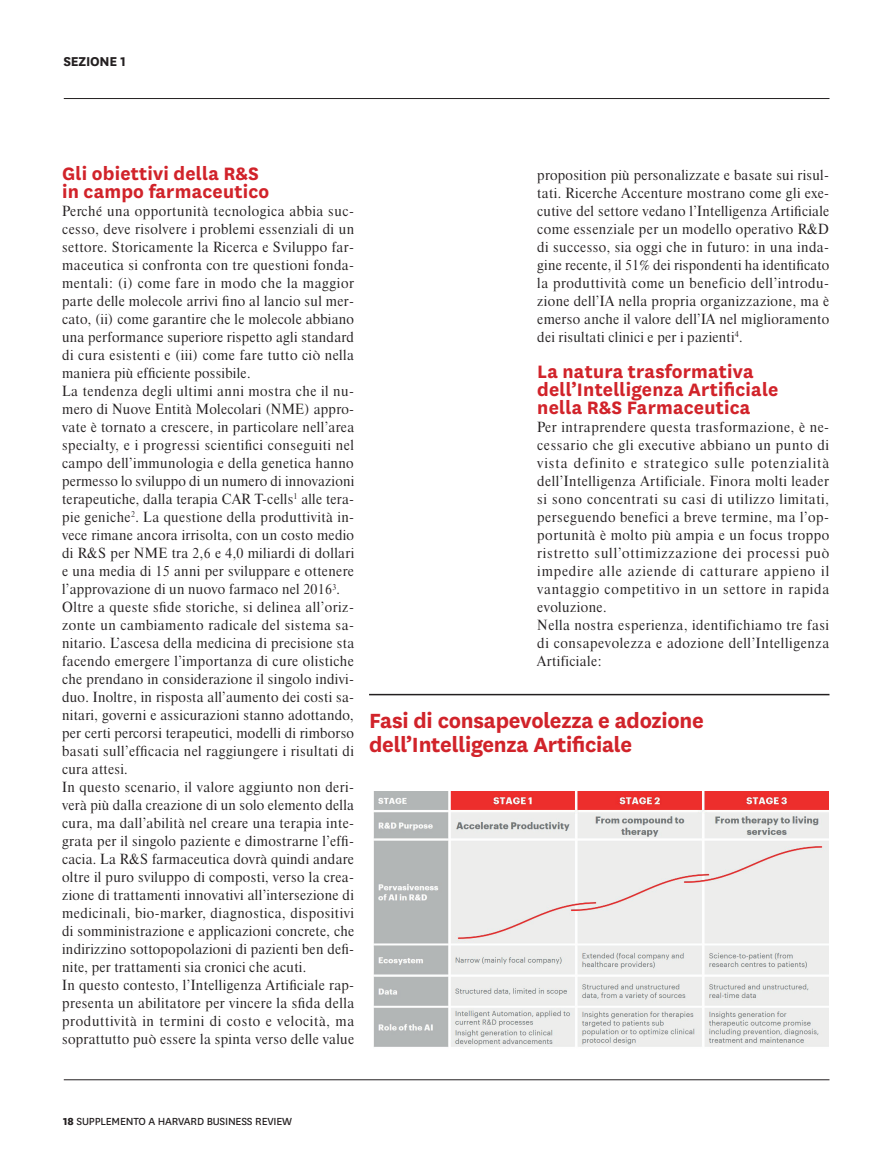
<style>
.page{position:relative;width:893px;height:1161px;background:#fff}
.page>*{position:absolute;margin:0;border:0;box-sizing:border-box;transform-origin:0 0}
.t1{font:700 24px/24px "National";letter-spacing:-.01em;color:#d1232a}
.t2{font:700 21px/18px "National";letter-spacing:.01em;color:#d1232a}
.t3{font:700 15px "National";letter-spacing:-.015em;color:#231f20}
.t4{font:13.8px/18px "Dutch 801 BT Roman Headline";letter-spacing:.03em;color:#231f20}
.t5{font:12px "National";letter-spacing:-.015em;color:#231f20}
.s1{font-weight:800}
</style>
<div class="page">
<hr style="left:64px;top:98px;width:765px;height:1px;background:#231f20">
<hr style="left:64px;top:1079px;width:765px;height:1px;background:#231f20">
<img style="left:373px;top:791px;width:456px;height:256px">
<hr style="left:369px;top:694px;width:460px;height:1px;background:#231f20">
<p class="t3" style="left:63px;top:51px;width:64px">SEZIONE 1</p>
<h2 class="t2" style="left:62px;top:163px;width:209px">Gli obiettivi della R&amp;S in campo farmaceutico</h2>
<p class="t4" style="left:62px;top:202px;width:294px">Perché una opportunità tecnologica abbia suc&shy;cesso, deve risolvere i problemi essenziali di un settore. Storicamente la Ricerca e Sviluppo far&shy;maceutica si confronta con tre questioni fonda&shy;mentali: (i) come fare in modo che la maggior parte delle molecole arrivi fino al lancio sul mer&shy;cato, (ii) come garantire che le molecole abbiano una performance superiore rispetto agli standard di cura esistenti e (iii) come fare tutto ciò nella maniera più efficiente possibile.<br>La tendenza degli ultimi anni mostra che il nu&shy;mero di Nuove Entità Molecolari (NME) appro&shy;vate è tornato a crescere, in particolare nell’area specialty, e i progressi scientifici conseguiti nel campo dell’immunologia e della genetica hanno permesso lo sviluppo di un numero di innovazioni terapeutiche, dalla terapia CAR T-cells<sup>1</sup> alle tera&shy;pie geniche<sup>2</sup>. La questione della produttività in&shy;vece rimane ancora irrisolta, con un costo medio di R&amp;S per NME tra 2,6 e 4,0 miliardi di dollari e una media di 15 anni per sviluppare e ottenere l’approvazione di un nuovo farmaco nel 2016<sup>3</sup>.<br>Oltre a queste sfide storiche, si delinea all’oriz&shy;zonte un cambiamento radicale del sistema sa&shy;nitario. L’ascesa della medicina di precisione sta facendo emergere l’importanza di cure olistiche che prendano in considerazione il singolo indivi&shy;duo. Inoltre, in risposta all’aumento dei costi sa&shy;nitari, governi e assicurazioni stanno adottando, per certi percorsi terapeutici, modelli di rimborso basati sull’efficacia nel raggiungere i risultati di cura attesi.<br>In questo scenario, il valore aggiunto non deri&shy;verà più dalla creazione di un solo elemento della cura, ma dall’abilità nel creare una terapia inte&shy;grata per il singolo paziente e dimostrarne l’effi&shy;cacia. La R&amp;S farmaceutica dovrà quindi andare oltre il puro sviluppo di composti, verso la crea&shy;zione di trattamenti innovativi all’intersezione di medicinali, bio-marker, diagnostica, dispositivi di somministrazione e applicazioni concrete, che indirizzino sottopopolazioni di pazienti ben defi&shy;nite, per trattamenti sia cronici che acuti.<br>In questo contesto, l’Intelligenza Artificiale rap&shy;presenta un abilitatore per vincere la sfida della produttività in termini di costo e velocità, ma soprattutto può essere la spinta verso delle value</p>
<p class="t4" style="left:537px;top:166px;width:294px;text-align:justify">proposition più personalizzate e basate sui risul&shy;tati. Ricerche Accenture mostrano come gli exe&shy;cutive del settore vedano l’Intelligenza Artificiale come essenziale per un modello operativo R&amp;D di successo, sia oggi che in futuro: in una inda&shy;gine recente, il 51% dei rispondenti ha identificato la produttività come un beneficio dell’introdu&shy;zione dell’IA nella propria organizzazione, ma è emerso anche il valore dell’IA nel miglioramento dei risultati clinici e per i pazienti<sup>4</sup>.</p>
<h2 class="t2" style="left:537px;top:361px;width:243px">La natura trasformativa dell’Intelligenza Artificiale nella R&amp;S Farmaceutica</h2>
<p class="t4" style="left:537px;top:418px;width:294px">Per intraprendere questa trasformazione, è ne&shy;cessario che gli executive abbiano un punto di vista definito e strategico sulle potenzialità dell’Intelligenza Artificiale. Finora molti leader si sono concentrati su casi di utilizzo limitati, perseguendo benefici a breve termine, ma l’op&shy;portunità è molto più ampia e un focus troppo ristretto sull’ottimizzazione dei processi può impedire alle aziende di catturare appieno il vantaggio competitivo in un settore in rapida evoluzione.<br>Nella nostra esperienza, identifichiamo tre fasi di consapevolezza e adozione dell’Intelligenza Artificiale:</p>
<h1 class="t1" style="left:369px;top:707px;width:336px">Fasi di consapevolezza e adozione dell’Intelligenza Artificiale</h1>
<p class="t5" style="left:63px;top:1113px;width:230px"><span class="s1">18</span> SUPPLEMENTO A HARVARD BUSINESS REVIEW</p>
</div>
